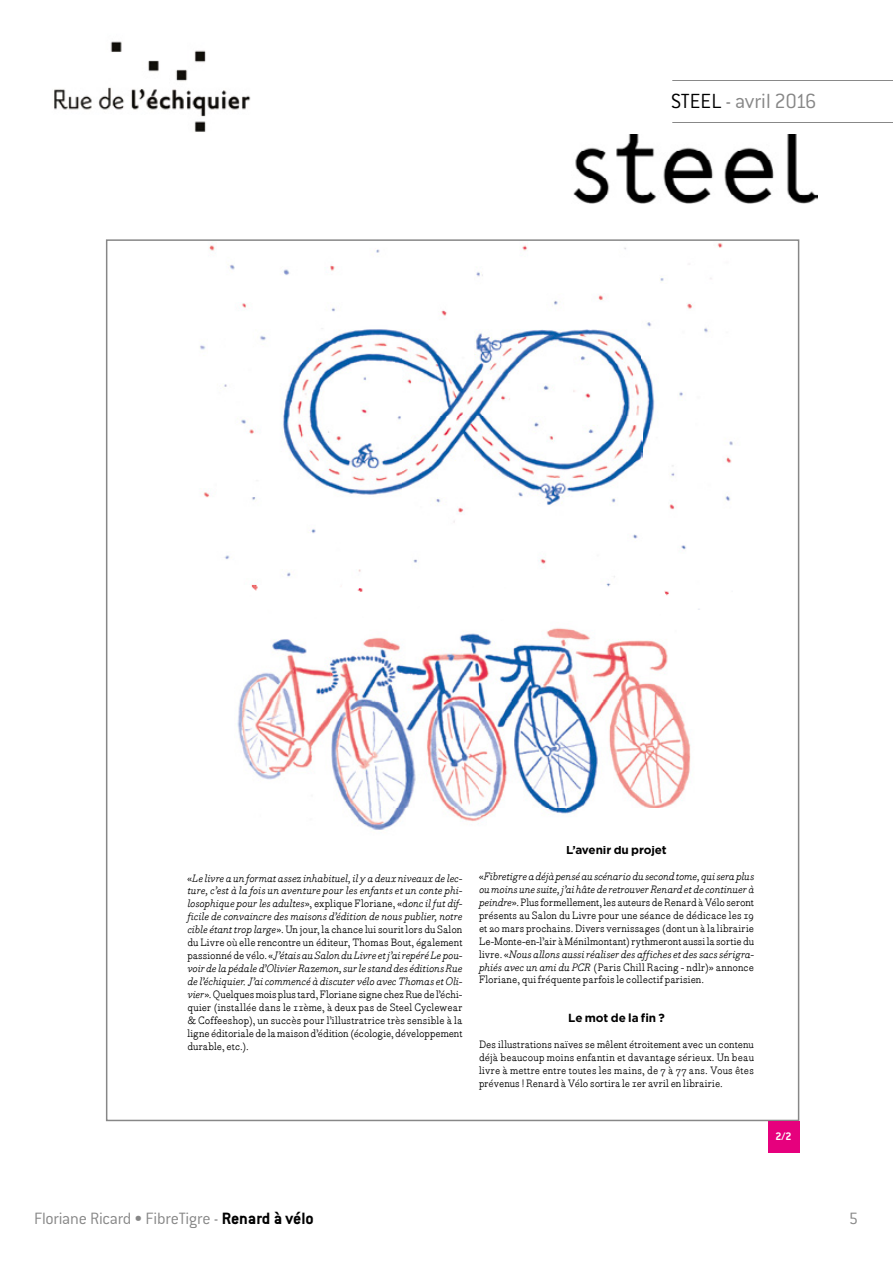
<style>
.page{position:relative;width:893px;height:1263px;background:#fff}
.page>*{position:absolute;margin:0;border:0;box-sizing:border-box;transform-origin:0 0}
.t1{font:300 22.5px "Conduit ITC";color:#878787}
.t2{font:300 18px "Conduit ITC";letter-spacing:-.015em;color:#878787}
.t3{font:700 12px "Conduit ITC";color:#fff}
.t4{font:700 11.7px "Gotham";letter-spacing:-.01em;color:#000}
.t5{font:italic 10.5px/12.9px "Bodoni Egyptian";letter-spacing:.005em;color:#000;text-align:justify}
.t6{font:10.5px/12.9px "Bodoni Egyptian";letter-spacing:.005em;color:#000;text-align:justify}
.s1{color:#000}
.s2{font-style:normal}
.s3{font-style:italic}
.s4{font-weight:700;color:#000}
</style>
<div class="page">
<img style="left:237px;top:633px;width:242px;height:175px">
<img style="left:479px;top:628px;width:212px;height:180px">
<img style="left:350px;top:808px;width:228px;height:22px">
<img style="left:200px;top:245px;width:442px;height:171px">
<img style="left:642px;top:243px;width:91px;height:307px">
<img style="left:203px;top:416px;width:199px;height:169px">
<img style="left:402px;top:416px;width:240px;height:169px">
<img style="left:54px;top:41px;width:743px;height:94px">
<hr style="left:672px;top:122px;width:221px;height:1px;background:#878787">
<hr style="left:672px;top:80px;width:221px;height:1px;background:#878787">
<img style="left:573px;top:135px;width:245px;height:69px">
<div style="left:768px;top:1121px;width:31px;height:32px;background:#e6007d"></div>
<h1 class="t1" style="left:671px;top:89px;width:147px"><span class="s1">STEEL</span> - avril 2016</h1>
<p class="t5" style="left:187px;top:871px;width:277px"><span class="s2">«</span>Le livre a un format assez inhabituel, il y a deux niveaux de lec&shy;ture, c’est à la fois un aventure pour les enfants et un conte phi&shy;losophique pour les adultes<span class="s2">», explique Floriane, «d</span>onc il fut dif&shy;ficile de convaincre des maisons d’édition de nous publier, notre cible étant trop large<span class="s2">». Un jour, la chance lui sourit lors du Salon du Livre où elle rencontre un éditeur, Thomas Bout, également passionné de vélo. «</span>J’étais au Salon du Livre et j’ai repéré Le pou&shy;voir de la pédale d’Olivier Razemon, sur le stand des éditions Rue de l’échiquier. J’ai commencé à discuter vélo avec Thomas et Oli&shy;vier<span class="s2">». Quelques mois plus tard, Floriane signe chez Rue de l’échi&shy;quier (installée dans le 11ème, à deux pas de Steel Cyclewear &amp; Coffeeshop), un succès pour l’illustratrice très sensible à la ligne éditoriale de la maison d’édition (écologie, développement durable, etc.).</span></p>
<p class="t4" style="left:566px;top:843px;width:102px">L’avenir du projet</p>
<p class="t6" style="left:479px;top:870px;width:277px">«<span class="s3">Fibretigre a déjà pensé au scénario du second tome, qui sera plus ou moins une suite, j’ai hâte de retrouver Renard et de continuer à peindre</span>». Plus formellement, les auteurs de Renard à Vélo seront présents au Salon du Livre pour une séance de dédicace les 19 et 20 mars prochains. Divers vernissages (dont un à la librairie Le-Monte-en-l’air à Ménilmontant) rythmeront aussi la sortie du livre. «<span class="s3">Nous allons aussi réaliser des affiches et des sacs sérigra&shy;phiés avec un ami du PCR</span> (Paris Chill Racing - ndlr)» annonce Floriane, qui fréquente parfois le collectif parisien.</p>
<p class="t4" style="left:568px;top:1011px;width:98px">Le mot de la fin ?</p>
<p class="t6" style="left:479px;top:1038px;width:276px">Des illustrations naïves se mêlent étroitement avec un contenu déjà beaucoup moins enfantin et davantage sérieux. Un beau livre à mettre entre toutes les mains, de 7 à 77 ans. Vous êtes prévenus ! Renard à Vélo sortira le 1er avril en librairie.</p>
<p class="t3" style="left:775px;top:1129px;width:18px">2/2</p>
<h2 class="t2" style="left:34px;top:1209px;width:281px">Floriane Ricard • FibreTigre - <span class="s4">Renard à vélo</span></h2>
<h2 class="t2" style="left:849px;top:1209px;width:11px">5</h2>
</div>
